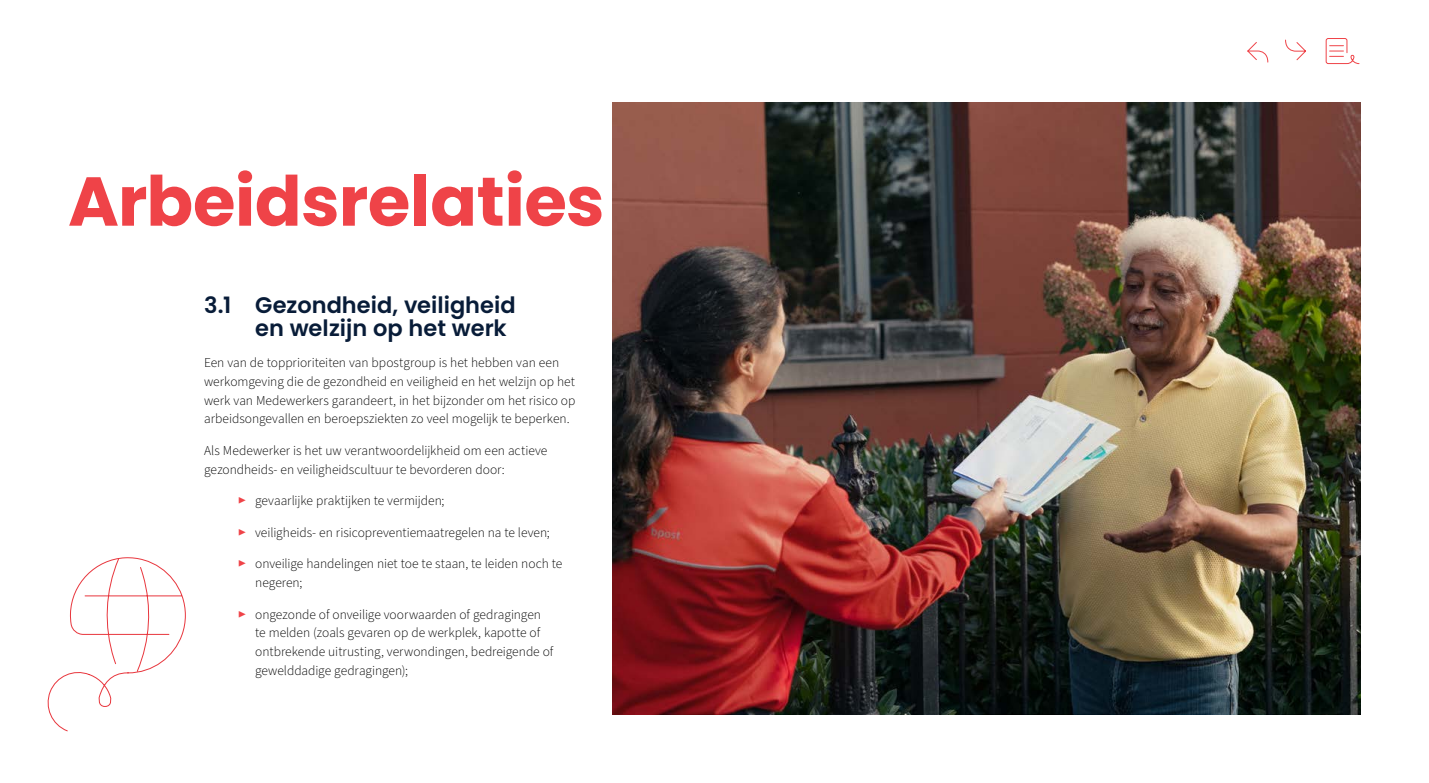
<style>
.page{position:relative;width:1429px;height:783px;background:#fff}
.page>*{position:absolute;margin:0;border:0;box-sizing:border-box;transform-origin:0 0}
.t1{font:700 69px "Poppins";letter-spacing:-.005em;color:#ef4348}
.t2{font:600 22.5px/22.5px "Poppins";color:#081c38}
.t3{font:300 13.5px/18.8px "Source Sans Pro";color:#000}
.s1{color:#ef4348}
</style>
<div class="page">
<img style="left:612px;top:102px;width:749px;height:612px">
<svg style="left:47px;top:557px;width:139px;height:174px"></svg>
<svg style="left:1325px;top:38px;width:34px;height:26px"></svg>
<svg style="left:1285px;top:39px;width:21px;height:22px"></svg>
<svg style="left:1247px;top:42px;width:21px;height:21px"></svg>
<h1 class="t1" style="left:68px;top:161px;width:538px">Arbeidsrelaties</h1>
<h2 class="t2" style="left:255px;top:294px;width:262px;text-indent:-51px">3.1 Gezondheid, veiligheid en welzijn op het werk</h2>
<p class="t3" style="left:204px;top:353px;width:373px">Een van de topprioriteiten van bpostgroup is het hebben van een werkomgeving die de gezondheid en veiligheid en het welzijn op het werk van Medewerkers garandeert, in het bijzonder om het risico op arbeidsongevallen en beroepsziekten zo veel mogelijk te beperken.</p>
<p class="t3" style="left:204px;top:441px;width:345px">Als Medewerker is het uw verantwoordelijkheid om een actieve gezondheids- en veiligheidscultuur te bevorderen door:</p>
<p class="t3" style="left:238px;top:491px;width:208px"><span class="s1">▶</span> gevaarlijke praktijken te vermijden;</p>
<p class="t3" style="left:238px;top:523px;width:313px"><span class="s1">▶</span> veiligheids- en risicopreventiemaatregelen na te leven;</p>
<p class="t3" style="left:255px;top:554px;width:309px;text-indent:-17px"><span class="s1">▶</span> onveilige handelingen niet toe te staan, te leiden noch te negeren;</p>
<p class="t3" style="left:255px;top:605px;width:300px;text-indent:-17px"><span class="s1">▶</span> ongezonde of onveilige voorwaarden of gedragingen te melden (zoals gevaren op de werkplek, kapotte of ontbrekende uitrusting, verwondingen, bedreigende of gewelddadige gedragingen);</p>
</div>
